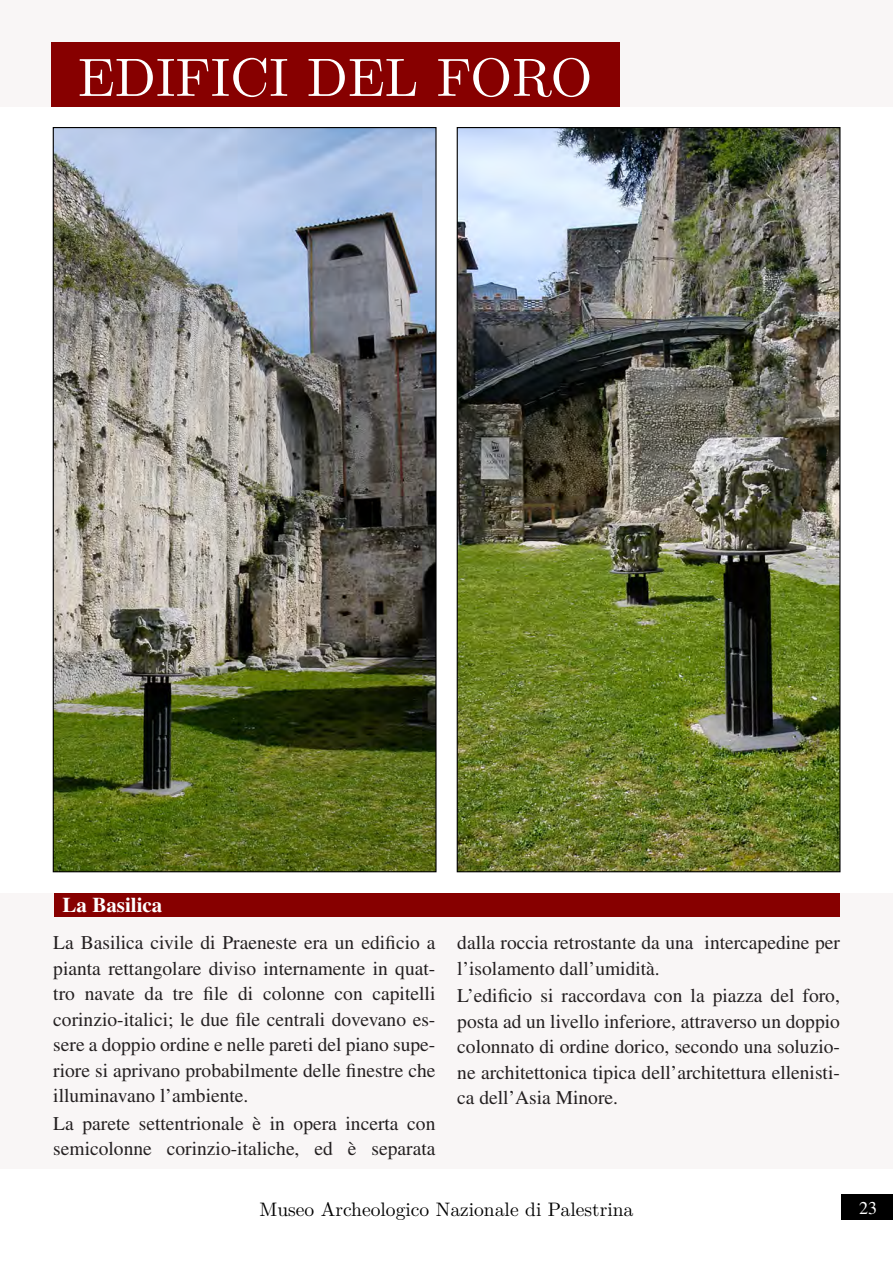
<style>
.page{position:relative;width:893px;height:1263px;background:#fff}
.page>*{position:absolute;margin:0;border:0;box-sizing:border-box;transform-origin:0 0}
.t1{font:54px "LM Roman 10";color:#fff}
.t2{font:700 21px "Times LT Std";color:#fff}
.t3{font:19.5px/25.5px "Times LT Std";color:#231f20;text-align:justify}
.t4{font:19.5px "LM Roman 10";color:#000}
.t5{font:18px "Times LT Std";color:#fff}
</style>
<div class="page">
<div style="left:842px;top:1194px;width:51px;height:26px;background:#000"></div>
<div style="left:0;top:893px;width:893px;height:276px;background:#f9f6f6"></div>
<div style="left:0;top:0;width:893px;height:106px;background:#f9f6f6"></div>
<div style="left:54px;top:893px;width:786px;height:23px;background:#870000"></div>
<img style="left:55px;top:129px;width:380px;height:741px">
<img style="left:459px;top:129px;width:379px;height:741px">
<div style="left:51px;top:42px;width:569px;height:64px;background:#870000"></div>
<h1 class="t1" style="left:78px;top:35px;width:516px">EDIFICI DEL FORO</h1>
<p class="t2" style="left:63px;top:892px;width:101px">La Basilica</p>
<p class="t3" style="left:53px;top:930px;width:384px">La Basilica civile di Praeneste era un edificio a pianta rettangolare diviso internamente in quat&shy;tro navate da tre file di colonne con capitelli corinzio-italici; le due file centrali dovevano es&shy;sere a doppio ordine e nelle pareti del piano supe&shy;riore si aprivano probabilmente delle finestre che illuminavano l’ambiente.</p>
<p class="t3" style="left:53px;top:1110px;width:384px">La parete settentrionale è in opera incerta con semicolonne corinzio-italiche, ed è separata</p>
<p class="t3" style="left:457px;top:930px;width:384px">dalla roccia retrostante da una intercapedine per l’isolamento dall’umidità.</p>
<p class="t3" style="left:457px;top:983px;width:384px">L’edificio si raccordava con la piazza del foro, posta ad un livello inferiore, attraverso un doppio colonnato di ordine dorico, secondo una soluzio&shy;ne architettonica tipica dell’architettura ellenisti&shy;ca dell’Asia Minore.</p>
<p class="t4" style="left:260px;top:1194px;width:375px">Museo Archeologico Nazionale di Palestrina</p>
<p class="t5" style="left:859px;top:1197px;width:19px">23</p>
</div>
